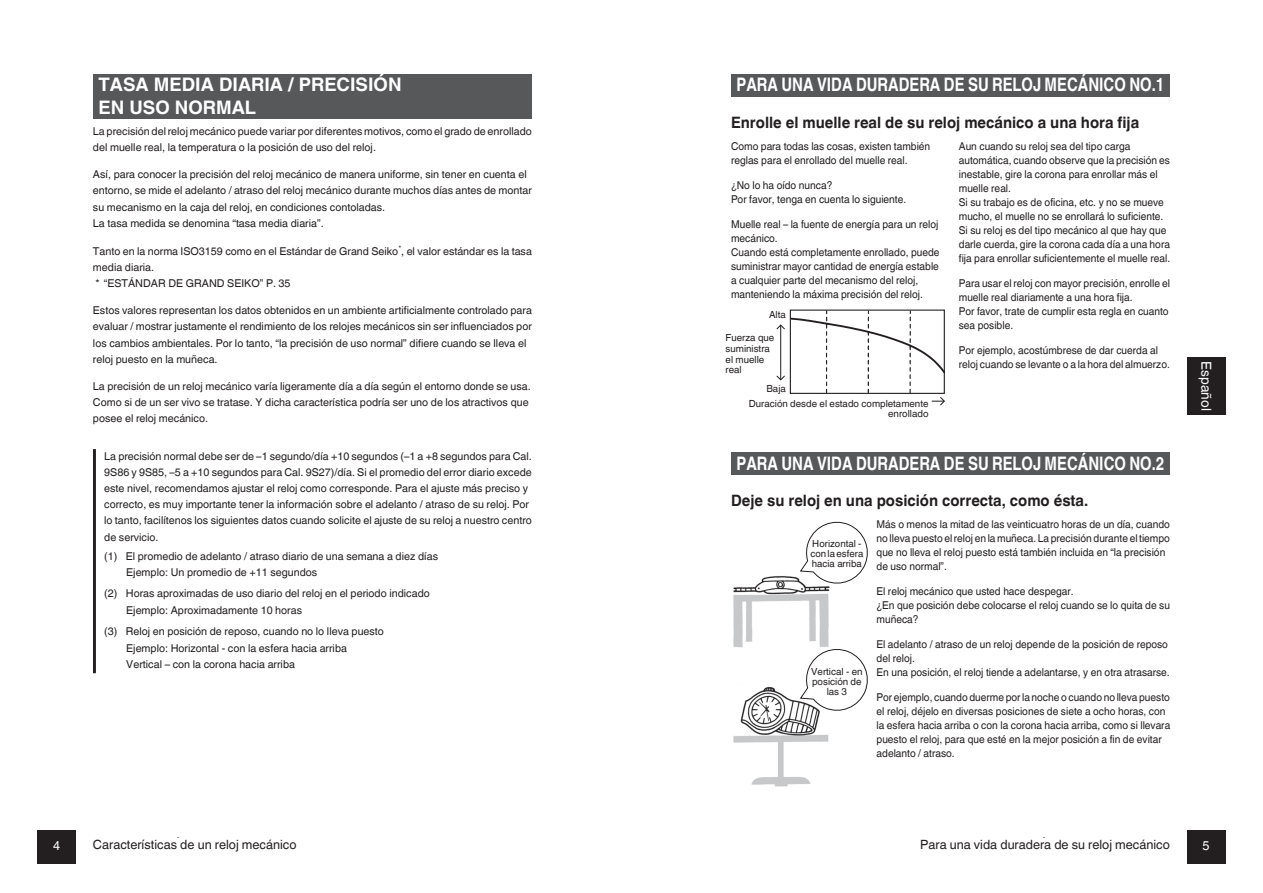
<style>
.page{position:relative;width:1263px;height:893px;background:#fff}
.page>*{position:absolute;margin:0;border:0;box-sizing:border-box;transform-origin:0 0}
.t1{font:700 18.6px "Helvetica World";color:#fff;scale:.8 1}
.t2{font:700 18.6px/22.4px "Helvetica World";color:#fff}
.t3{font:700 15.75px "Helvetica World";color:#231f20;scale:.95 1}
.t4{font:13.65px "Helvetica World";color:#fff}
.t5{font:12.75px "Helvetica World";color:#231f20}
.t6{font:12.75px "Helvetica World";color:#fff}
.t7{font:10.8px/16.2px "Helvetica World";color:#231f20}
.t8{font:10.8px/14px "Helvetica World";color:#231f20;scale:.95 1}
.t9{font:10.2px "Helvetica World";color:#231f20}
.t10{font:9.75px/10.4px "Helvetica World";color:#231f20}
.t11{font:7.5px "Helvetica World";color:#231f20}
</style>
<div class="page">
<div style="left:93px;top:74px;width:439px;height:45px;background:#57585a"></div>
<svg style="left:93px;top:449px;width:3px;height:224px"></svg>
<div style="left:37px;top:830px;width:39px;height:33px;background:#231f20"></div>
<div style="left:731px;top:74px;width:439px;height:23px;background:#57585a"></div>
<img style="left:792px;top:312px;width:151px;height:80px">
<div style="left:790px;top:310px;width:155px;height:84px;border:1px solid #231f20"></div>
<hr style="left:780px;top:325px;width:1px;height:55px;background:#231f20">
<svg style="left:776px;top:324px;width:9px;height:6px"></svg>
<svg style="left:776px;top:375px;width:9px;height:6px"></svg>
<svg style="left:932px;top:397px;width:13px;height:9px"></svg>
<div style="left:731px;top:452px;width:439px;height:23px;background:#57585a"></div>
<img style="left:733px;top:576px;width:97px;height:72px">
<div style="left:755px;top:602px;width:51px;height:15px;background:#fff"></div>
<img style="left:733px;top:686px;width:96px;height:101px">
<div style="left:742px;top:744px;width:77px;height:17px;background:#fff"></div>
<div style="left:778px;top:742px;width:6px;height:35px;background:#d1d2d4"></div>
<hr style="left:779px;top:742px;width:4px;height:35px;background:#c7c8ca">
<svg style="left:800px;top:521px;width:68px;height:67px"></svg>
<svg style="left:800px;top:645px;width:68px;height:70px"></svg>
<div style="left:1187px;top:830px;width:38px;height:33px;background:#231f20"></div>
<div style="left:1187px;top:357px;width:38px;height:58px;background:#231f20"></div>
<h1 class="t2" style="left:99px;top:74px;width:305px">TASA MEDIA DIARIA / PRECISIÓN<br>EN USO NORMAL</h1>
<p class="t7" style="left:93px;top:123px;width:440px">La precisión del reloj mecánico puede variar por diferentes motivos, como el grado de enrollado del muelle real la, temperatura lao posición de uso del reloj.</p>
<p class="t7" style="left:93px;top:166px;width:440px">Así, para conocer la precisión del reloj mecánico de manera uniforme, sin tener en cuenta el entorno, se mide el adelanto / atraso del reloj mecánico durante muchos días antes de montar su mecanismo en la caja del reloj, en condiciones contoladas.<br>La tasa medida se denomina “tasa media diaria .“</p>
<p class="t11" style="left:398px;top:244px;width:4px">*</p>
<p class="t7" style="left:93px;top:243px;width:440px">Tanto en la norma ISO3159 como en el Estándar de Grand Seiko , el valor estándar es la tasa media diaria.<br>* “ESTÁNDAR DE GRAND SEIKO P” . 35</p>
<p class="t7" style="left:93px;top:302px;width:440px">Estos valores representan los datos obtenidos en un ambiente artificialmente controlado para evaluar / mostrar justamente el rendimiento de los relojes mecánicos sin ser influenciados por los cambios ambientales. Por lo tanto “, la precisión de uso normal” difiere cuando se lleva el reloj puesto en la muñeca.</p>
<p class="t7" style="left:93px;top:378px;width:439px">La precisión de un reloj mecánico varía ligeramente día a día según el entorno donde se usa.<br>Como si de un ser vivo se tratase Y. dicha característica podría ser uno de los atractivos que posee el reloj mecánico.</p>
<p class="t7" style="left:104px;top:448px;width:429px">La precisión normal debe ser de –1 segundo/día +10 segundos (– a1 +8 segundos para Cal.<br>S9 86 S9y 85, – a5 +10 segundos para Cal S9. 27 /) día. Si el promedio del error diario excede este nivel, recomendamos ajustar el reloj como corresponde. Para el ajuste más preciso y correcto, es muy importante tener la información sobre el adelanto / atraso de su reloj. Por lo tanto, facilítenos los siguientes datos cuando solicite el ajuste de su reloj a nuestro centro de servicio.</p>
<p class="t7" style="left:126px;top:548px;width:314px">El promedio de adelanto / atraso diario de una semana a diez días</p>
<p class="t7" style="left:104px;top:548px;width:15px">)1(</p>
<p class="t7" style="left:104px;top:586px;width:15px">)2(</p>
<p class="t7" style="left:104px;top:623px;width:15px">)3(</p>
<p class="t7" style="left:126px;top:561px;width:306px;line-height:21.8px">Ejemplo: Un promedio de +11 segundos<br>Horas aproximadas de uso diario del reloj en el periodo indicado</p>
<p class="t7" style="left:126px;top:599px;width:260px;line-height:21.8px">Ejemplo: Aproximadamente 10 horas<br>Reloj en posición de reposo, cuando no lo lleva puesto</p>
<p class="t7" style="left:126px;top:640px;width:222px">Ejemplo: Horizontal - con la esfera hacia arriba<br>Vertical – con la corona hacia arriba</p>
<p class="t6" style="left:53px;top:838px;width:9px">4</p>
<p class="t5" style="left:93px;top:837px;width:100px">INTRODUCCIÓN</p>
<p class="t5" style="left:93px;top:837px;width:205px">Características de un reloj mecánico</p>
<p class="t9" style="left:192px;top:839px;width:114px">-Sobre el reloj mecánico-</p>
<h1 class="t1" style="left:736px;top:74px;width:536px">PARA UNA VIDA DURADERA DE SU RELOJ MECÁNICO NO.1</h1>
<h2 class="t3" style="left:731px;top:113px;width:431px">Enrolle el muelle real de su reloj mecánico a una hora fija</h2>
<p class="t8" style="left:731px;top:139px;width:211px">Como para todas las cosas, existen también reglas para el enrollado del muelle real.</p>
<p class="t8" style="left:731px;top:178px;width:186px">¿No lo ha oído nunca?<br>Por favor, tenga en cuenta lo siguiente.</p>
<p class="t8" style="left:731px;top:217px;width:221px">Muelle real – la fuente de energía para un reloj mecánico.<br>Cuando está completamente enrollado, puede suministrar mayor cantidad de energía estable a cualquier parte del mecanismo del reloj, manteniendo la máxima precisión del reloj.</p>
<p class="t10" style="left:726px;top:332px;width:50px;line-height:10.8px">Fuerza que suministra el muelle real</p>
<p class="t8" style="left:959px;top:139px;width:224px">Aun cuando su reloj sea del tipo carga automática, cuando observe que la precisión es inestable, gire la corona para enrollar más el muelle real.<br>Si su trabajo es de oficina, etc y. no se mueve mucho, el muelle no se enrollará lo suficiente.<br>Si su reloj es del tipo mecánico al que hay que darle cuerda, gire la corona cada día a una hora fija para enrollar suficientemente el muelle real.</p>
<p class="t8" style="left:959px;top:276px;width:224px">Para usar el reloj con mayor precisión, enrolle el muelle real diariamente a una hora fija.<br>Por favor, trate de cumplir esta regla en cuanto sea posible.</p>
<p class="t8" style="left:959px;top:343px;width:224px">Por ejemplo, acostúmbrese de dar cuerda al reloj cuando se levante laao hora del almuerzo.</p>
<p class="t10" style="left:769px;top:310px;width:18px">Alta</p>
<p class="t10" style="left:749px;top:381px;width:181px;line-height:14.7px;text-indent:18px">Baja<br>Duración desde el estado completamente</p>
<p class="t10" style="left:888px;top:409px;width:42px">enrollado</p>
<h1 class="t1" style="left:737px;top:452px;width:536px">PARA UNA VIDA DURADERA DE SU RELOJ MECÁNICO NO.2</h1>
<h2 class="t3" style="left:731px;top:491px;width:378px">Deje su reloj en una posición correcta, como ésta.</h2>
<p class="t8" style="left:876px;top:518px;width:310px">Más o menos la mitad de las veinticuatro horas de un día, cuando no lleva puesto el reloj en la muñeca. La precisión durante el tiempo que no lleva el reloj puesto está también incluida en “la precisión de uso normal .“</p>
<p class="t8" style="left:876px;top:584px;width:310px">El reloj mecánico que usted hace despegar.<br>¿En que posición debe colocarse el reloj cuando se lo quita de su muñeca?</p>
<p class="t8" style="left:876px;top:637px;width:310px">El adelanto / atraso de un reloj depende de la posición de reposo del reloj.<br>En una posición, el reloj tiende a adelantarse y, en otra atrasarse.</p>
<p class="t8" style="left:876px;top:690px;width:311px">Por ejemplo,cuandoduermepor lanocheocuandonollevapuesto el reloj, déjelo en diversas posiciones de siete a ocho horas, con la esfera hacia arriba o con la corona hacia arriba, como si llevara puesto el reloj, para que esté en la mejor posición a fin de evitar adelanto / atraso.</p>
<p class="t10" style="left:810px;top:538px;width:54px">Horizontal - conlaesfera hacia arriba</p>
<p class="t10" style="left:811px;top:666px;width:53px;text-align:center">Vertical - en posición de las 3</p>
<p class="t4" style="left:1214px;top:361px;width:51px;rotate:90deg">Español</p>
<p class="t5" style="left:959px;top:837px;width:100px">INTRODUCCIÓN</p>
<p class="t5" style="left:920px;top:837px;width:251px">Para una vida duradera de su reloj mecánico</p>
<p class="t9" style="left:1058px;top:839px;width:114px">-Sobre el reloj mecánico-</p>
<p class="t6" style="left:1202px;top:838px;width:9px">5</p>
</div>
